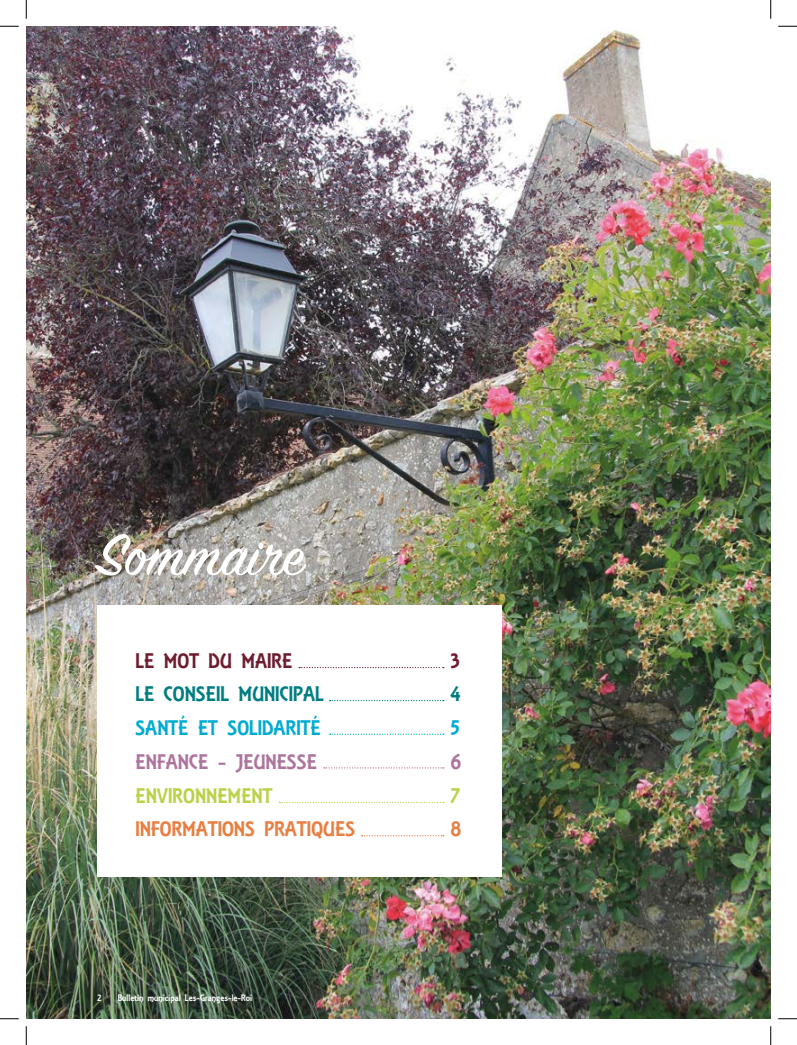
<style>
.page{position:relative;width:797px;height:1045px;background:#fff}
.page>*{position:absolute;margin:0;border:0;box-sizing:border-box;transform-origin:0 0}
.t1{font:65px "Sign Painter House Script";color:#fff}
.t2{font:22.5px "ARESSENCE";color:#e87e42}
.t3{font:22.5px "ARESSENCE";color:#007d82}
.t4{font:22.5px "ARESSENCE";color:#00abd3}
.t5{font:22.5px "ARESSENCE";color:#ad749c}
.t6{font:22.5px "ARESSENCE";color:#bcd147}
.t7{font:22.5px "ARESSENCE";color:#6e1d30}
.t8{font:10px "ARESSENCE";color:#fff}
</style>
<div class="page">
<hr style="left:770px;top:26px;width:1px;height:121px;background:#5e1c41">
<svg style="left:770px;top:53px;width:1px;height:83px"></svg>
<img style="left:26px;top:26px;width:744px;height:992px">
<div style="left:97px;top:605px;width:404px;height:271px;background:#fff"></div>
<svg style="left:299px;top:667px;width:145px;height:1px"></svg>
<svg style="left:329px;top:700px;width:115px;height:1px"></svg>
<svg style="left:329px;top:733px;width:115px;height:2px"></svg>
<svg style="left:324px;top:767px;width:120px;height:1px"></svg>
<svg style="left:279px;top:802px;width:165px;height:1px"></svg>
<svg style="left:361px;top:835px;width:83px;height:1px"></svg>
<svg style="left:0;top:25px;width:19px;height:2px"></svg>
<svg style="left:778px;top:25px;width:19px;height:2px"></svg>
<svg style="left:0;top:1018px;width:19px;height:1px"></svg>
<svg style="left:778px;top:1018px;width:19px;height:1px"></svg>
<svg style="left:25px;top:0;width:2px;height:19px"></svg>
<svg style="left:25px;top:1026px;width:2px;height:19px"></svg>
<svg style="left:770px;top:0;width:1px;height:19px"></svg>
<svg style="left:770px;top:1026px;width:1px;height:19px"></svg>
<h1 class="t1" style="left:97px;top:515px;width:208px">Sommaire</h1>
<h2 class="t7" style="left:135px;top:647px;width:159px">LE MOT DU MAIRE</h2>
<h2 class="t7" style="left:450px;top:647px;width:11px">3</h2>
<h2 class="t3" style="left:135px;top:681px;width:190px">LE CONSEIL MUNICIPAL</h2>
<h2 class="t3" style="left:450px;top:681px;width:12px">4</h2>
<h2 class="t4" style="left:135px;top:715px;width:187px">SANTÉ ET SOLIDARITÉ</h2>
<h2 class="t4" style="left:450px;top:715px;width:11px">5</h2>
<h2 class="t5" style="left:135px;top:749px;width:183px">ENFANCE - JEUNESSE</h2>
<h2 class="t5" style="left:450px;top:749px;width:12px">6</h2>
<h2 class="t6" style="left:135px;top:782px;width:138px">ENVIRONNEMENT</h2>
<h2 class="t6" style="left:450px;top:782px;width:11px">7</h2>
<h2 class="t2" style="left:135px;top:816px;width:221px">INFORMATIONS PRATIQUES</h2>
<h2 class="t2" style="left:450px;top:816px;width:12px">8</h2>
<p class="t8" style="left:97px;top:992px;width:6px">2</p>
<p class="t8" style="left:118px;top:992px;width:136px">Bulletin municipal Les-Granges-le-Roi</p>
</div>
